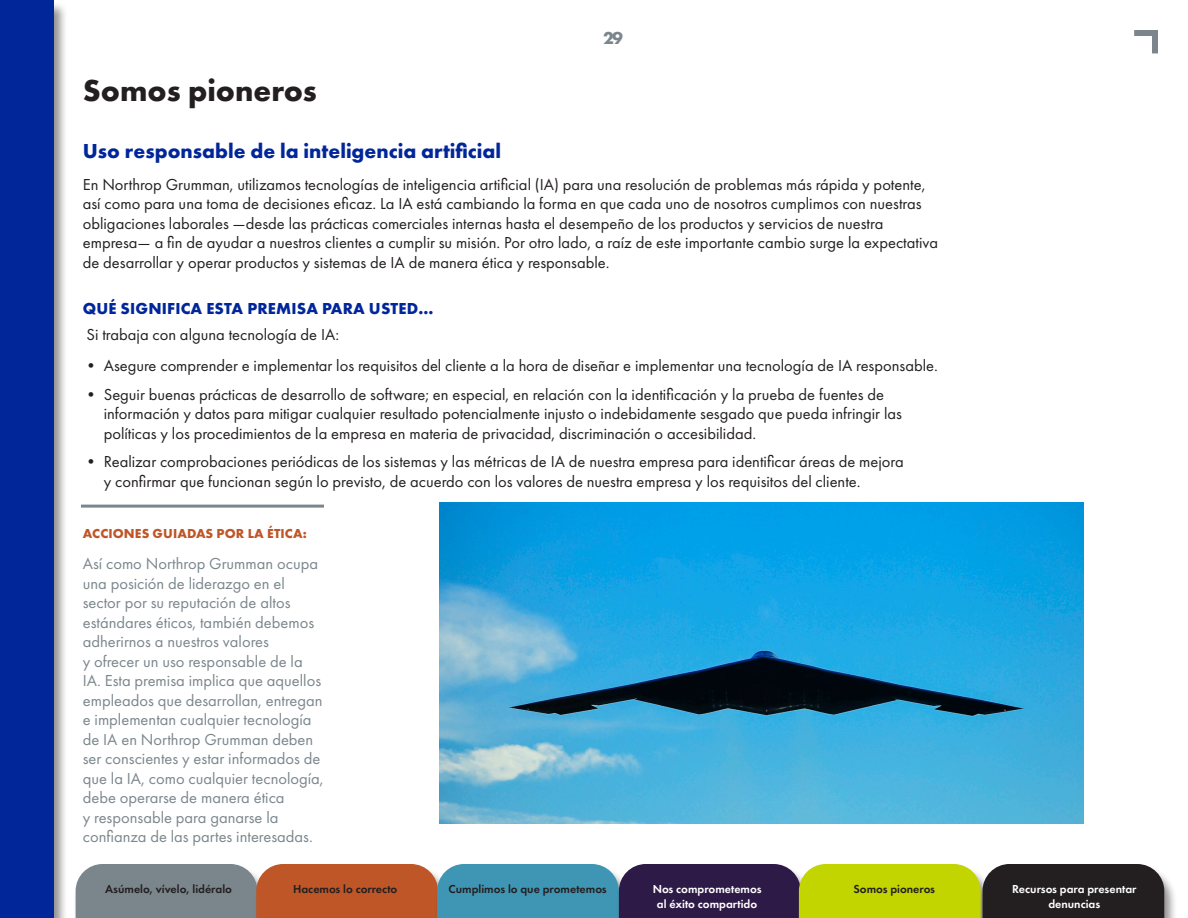
<style>
.page{position:relative;width:1188px;height:918px;background:#fff}
.page>*{position:absolute;margin:0;border:0;box-sizing:border-box;transform-origin:0 0}
.Section_head{font:700 31.5px "Futura PT";color:#231f20}
.Section_head-2{font:700 21px "Futura PT";color:#00269a}
.t1{font:700 18px "Futura PT";color:#7b868c}
.body_text{font:16.5px/19.5px "Futura PT";color:#231f20}
.side_body_text{font:16.5px/19.5px "Futura PT";color:#7b868c}
.B_head_caps_blue{font:700 16.5px "Futura PT";letter-spacing:.01em;color:#00269a}
.side_head_orange{font:700 13.5px "Futura PT";letter-spacing:.01em;color:#bf5627}
.t2{font:600 12px "Futura PT";color:#231f20}
.t3{font:600 12px/15px "Futura PT";color:#fff;text-align:center}
</style>
<div class="page">
<div style="left:0;top:1px;width:68px;height:917px;background:#231f20;opacity:.5"></div>
<div style="left:0;top:0;width:54px;height:918px;background:#00269a"></div>
<svg style="left:1134px;top:30px;width:24px;height:23px"></svg>
<div style="left:980px;top:865px;width:198px;height:53px;background:#231f20;opacity:.5"></div>
<svg style="left:76px;top:864px;width:1088px;height:54px;background:#716f52"></svg>
<hr style="left:81px;top:505px;width:243px;height:3px;background:#7b868c">
<img style="left:439px;top:503px;width:645px;height:320px">
<p class="Section_head" style="left:83px;top:71px;width:236px">Somos pioneros</p>
<p class="t1" style="left:603px;top:26px;width:21px">29</p>
<p class="Section_head-2" style="left:83px;top:138px;width:420px">Uso responsable de la inteligencia artificial</p>
<p class="body_text" style="left:83px;top:174px;width:857px">En Northrop Grumman, utilizamos tecnologías de inteligencia artificial (IA) para una resolución de problemas más rápida y potente, así como para una toma de decisiones eficaz. La IA está cambiando la forma en que cada uno de nosotros cumplimos con nuestras obligaciones laborales —desde las prácticas comerciales internas hasta el desempeño de los productos y servicios de nuestra empresa— a fin de ayudar a nuestros clientes a cumplir su misión. Por otro lado, a raíz de este importante cambio surge la expectativa de desarrollar y operar productos y sistemas de IA de manera ética y responsable.</p>
<p class="B_head_caps_blue" style="left:83px;top:298px;width:352px">QUÉ SIGNIFICA ESTA PREMISA PARA USTED...</p>
<p class="body_text" style="left:87px;top:324px;width:254px">Si trabaja con alguna tecnología de IA:</p>
<p class="body_text" style="left:83px;top:356px;width:857px">• Asegure comprender e implementar los requisitos del cliente a la hora de diseñar e implementar una tecnología de IA responsable.</p>
<p class="body_text" style="left:104px;top:384px;width:800px;text-indent:-21px">• Seguir buenas prácticas de desarrollo de software; en especial, en relación con la identificación y la prueba de fuentes de información y datos para mitigar cualquier resultado potencialmente injusto o indebidamente sesgado que pueda infringir las políticas y los procedimientos de la empresa en materia de privacidad, discriminación o accesibilidad.</p>
<p class="body_text" style="left:104px;top:452px;width:801px;text-indent:-21px">• Realizar comprobaciones periódicas de los sistemas y las métricas de IA de nuestra empresa para identificar áreas de mejora y confirmar que funcionan según lo previsto, de acuerdo con los valores de nuestra empresa y los requisitos del cliente.</p>
<p class="side_head_orange" style="left:83px;top:524px;width:225px">ACCIONES GUIADAS POR LA ÉTICA:</p>
<p class="side_body_text" style="left:83px;top:554px;width:242px">Así como Northrop Grumman ocupa una posición de liderazgo en el sector por su reputación de altos estándares éticos, también debemos adherirnos a nuestros valores<br>y ofrecer un uso responsable de la IA. Esta premisa implica que aquellos empleados que desarrollan, entregan e implementan cualquier tecnología de IA en Northrop Grumman deben ser conscientes y estar informados de que la IA, como cualquier tecnología, debe operarse de manera ética<br>y responsable para ganarse la confianza de las partes interesadas.</p>
<p class="t2" style="left:105px;top:882px;width:128px">Asúmelo, vívelo, lidéralo</p>
<p class="t2" style="left:293px;top:882px;width:106px">Hacemos lo correcto</p>
<p class="t2" style="left:449px;top:882px;width:160px">Cumplimos lo que prometemos</p>
<p class="t2" style="left:853px;top:882px;width:83px">Somos pioneros</p>
<p class="t3" style="left:1012px;top:882px;width:126px">Recursos para presentar denuncias</p>
<p class="t3" style="left:653px;top:882px;width:110px">Nos comprometemos al éxito compartido</p>
</div>
